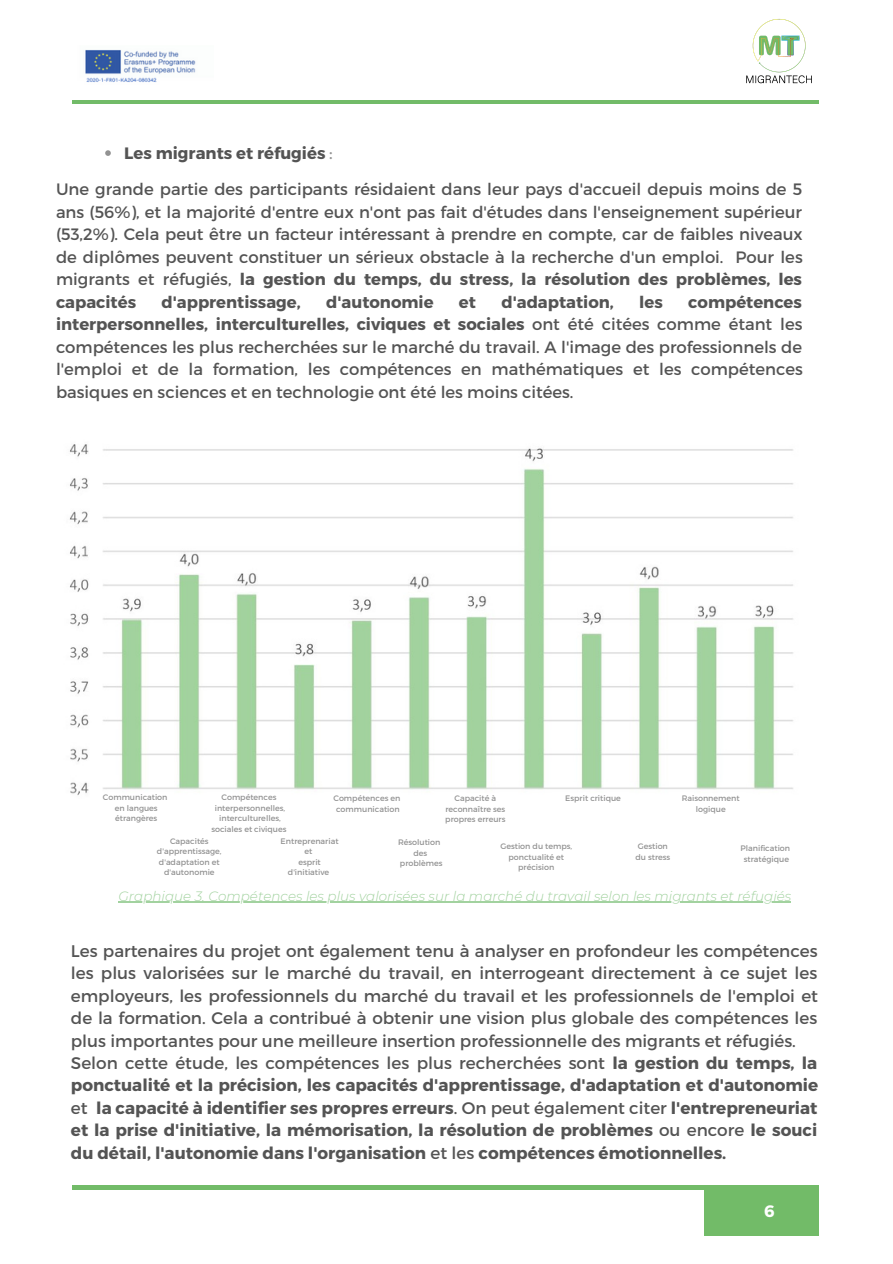
<style>
.page{position:relative;width:893px;height:1264px;background:#fff}
.page>*{position:absolute;margin:0;border:0;box-sizing:border-box;transform-origin:0 0}
.t1{font:16.8px/22.5px "Montserrat";color:#545454}
.t2{font:16.5px/22.5px "Montserrat";color:#545454;text-align:justify}
.t3{font:700 16.5px "Montserrat";color:#545454}
.t4{font:700 16.5px "Montserrat";color:#fff}
.t5{font:italic 300 13.5px "Montserrat";color:#a2d29f}
.t6{font:7.95px/10.6px "Montserrat";color:#929292;text-align:center}
.s1{font-weight:700}
.s2{color:#929292}
</style>
<div class="page">
<div style="left:704px;top:1189px;width:114px;height:46px;background:#72bb68"></div>
<hr style="left:72px;top:1185px;width:747px;height:4px;background:#72bb68">
<hr style="left:72px;top:100px;width:747px;height:4px;background:#72bb68">
<img style="left:746px;top:18px;width:66px;height:66px">
<svg style="left:105px;top:150px;width:6px;height:6px"></svg>
<img style="left:85px;top:49px;width:111px;height:33px">
<img style="left:69px;top:444px;width:725px;height:351px">
<hr style="left:118px;top:901px;width:673px;height:1px;background:#a2d29f">
<p class="t2" style="left:56px;top:134px;width:747px;line-height:36.2px;text-indent:68px"><span class="s1">Les migrants et réfugiés</span> <span class="s2">:<br></span>Une grande partie des participants résidaient dans leur pays d'accueil depuis moins de 5</p>
<p class="t2" style="left:56px;top:200px;width:748px">ans (56%), et la majorité d'entre eux n'ont pas fait d'études dans l'enseignement supérieur (53,2%). Cela peut être un facteur intéressant à prendre en compte, car de faibles niveaux de diplômes peuvent constituer un sérieux obstacle à la recherche d'un emploi. Pour les migrants et réfugiés, <span class="s1">la gestion du temps, du stress, la résolution des problèmes, les capacités</span></p>
<p class="t3" style="left:161px;top:291px;width:141px">d'apprentissage,</p>
<p class="t3" style="left:326px;top:291px;width:109px">d'autonomie</p>
<p class="t3" style="left:459px;top:291px;width:19px">et</p>
<p class="t3" style="left:501px;top:291px;width:114px">d'adaptation,</p>
<p class="t3" style="left:639px;top:291px;width:25px">les</p>
<p class="t2" style="left:56px;top:290px;width:748px;text-indent:632px"><span class="s1">compétences interpersonnelles, interculturelles, civiques et sociales</span> ont été citées comme étant les compétences les plus recherchées sur le marché du travail. A l'image des professionnels de l'emploi et de la formation, les compétences en mathématiques et les compétences basiques en sciences et en technologie ont été les moins citées.</p>
<p class="t6" style="left:103px;top:791px;width:66px">Communication en langues étrangères</p>
<p class="t6" style="left:211px;top:791px;width:77px">Compétences interpersonnelles, interculturelles, sociales et civiques</p>
<p class="t6" style="left:280px;top:835px;width:59px">Entreprenariat et<br>esprit d'initiative</p>
<p class="t6" style="left:445px;top:792px;width:62px">Capacité à reconnaître ses propres erreurs</p>
<p class="t6" style="left:500px;top:840px;width:73px">Gestion du temps, ponctualité et précision</p>
<p class="t6" style="left:333px;top:792px;width:68px">Compétences en communication</p>
<p class="t6" style="left:398px;top:836px;width:46px">Résolution des problèmes</p>
<p class="t6" style="left:565px;top:792px;width:57px">Esprit critique</p>
<p class="t6" style="left:681px;top:792px;width:60px">Raisonnement logique</p>
<p class="t6" style="left:157px;top:835px;width:66px">Capacités d'apprentissage, d'adaptation et d'autonomie</p>
<p class="t6" style="left:635px;top:840px;width:36px">Gestion du stress</p>
<p class="t6" style="left:740px;top:842px;width:51px">Planification stratégique</p>
<p class="t5" style="left:118px;top:887px;width:674px">Graphique 3. Compétences les plus valorisées sur la marché du travail selon les migrants et réfugiés</p>
<p class="t1" style="left:71px;top:938px;width:748px">Les partenaires du projet ont également tenu à analyser en profondeur les compétences les plus valorisées sur le marché du travail, en interrogeant directement à ce sujet les employeurs, les professionnels du marché du travail et les professionnels de l'emploi et de la formation. Cela a contribué à obtenir une vision plus globale des compétences les plus importantes pour une meilleure insertion professionnelle des migrants et réfugiés.<br>Selon cette étude, les compétences les plus recherchées sont <span class="s1">la gestion du temps, la ponctualité et la précision, les capacités d'apprentissage, d'adaptation et d'autonomie </span>et <span class="s1">la capacité à identifier ses propres erreurs</span>. On peut également citer <span class="s1">l'entrepreneuriat et la prise d'initiative, la mémorisation, la résolution de problèmes</span> ou encore <span class="s1">le souci du détail, l'autonomie dans l'organisation</span> et les <span class="s1">compétences émotionnelles.</span></p>
<p class="t4" style="left:764px;top:1200px;width:12px">6</p>
</div>
